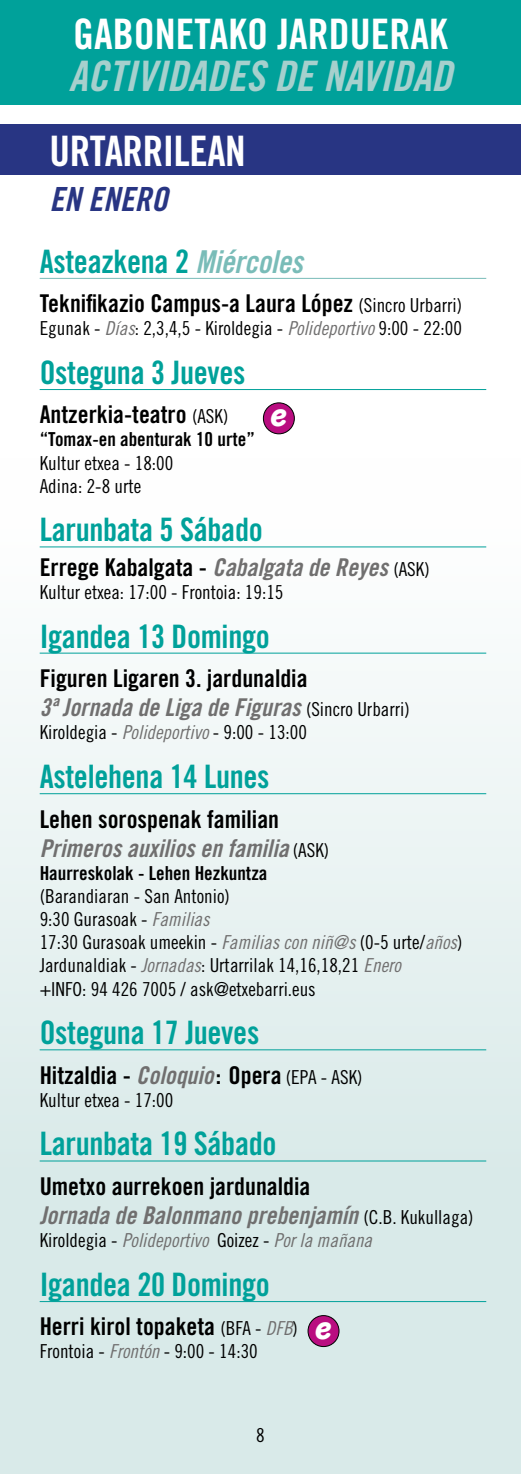
<style>
.page{position:relative;width:521px;height:1474px;background:#fff}
.page>*{position:absolute;margin:0;border:0;box-sizing:border-box;transform-origin:0 0}
.t1{font:42px "Trade Gothic Bold Cond Twenty";color:#fff}
.t2{font:42px "Trade Gothic Bold Cond Twenty Obl";color:#a6d0cd}
.t3{font:33.25px "Trade Gothic Bold Cond Twenty Obl";color:#283583}
.t4{font:italic 700 32.73px "Am Typewriter ITC";color:#fff}
.t5{font:32.38px "Trade Gothic Bold Cond Twenty";letter-spacing:-.01em;color:#00a19a}
.t6{font:24.5px "Trade Gothic Bold Cond Twenty";color:#000}
.t7{font:24.5px "Trade Gothic Bold Cond Twenty Obl";color:#706f6f}
.t8{font:19.25px/23.1px "Trade Gothic Cond Eighteen";color:#000}
.t9{font:19.25px "Trade Gothic Bold Cond Twenty";color:#000}
.t10{font:19.25px "Trade Gothic Cond Eighteen Obl";color:#706f6f}
.s1{font-family:"Trade Gothic Bold Cond Twenty Obl";font-size:31.5px;color:#79bcb8}
.s2{font-family:"Trade Gothic Cond Eighteen";font-size:19.25px}
.s3{font-family:"Trade Gothic Cond Eighteen Obl";color:#706f6f}
.s4{font-family:"Trade Gothic Bold Cond Twenty Obl";color:#706f6f}
.s5{font-family:"Trade Gothic Cond Eighteen";font-size:19.25px;color:#000}
.s6{font-family:"Trade Gothic Cond Eighteen";color:#000}
.s7{font-family:"Trade Gothic Cond Eighteen Obl";font-size:19.25px;color:#706f6f}
</style>
<div class="page">
<div style="left:0;top:458px;width:521px;height:1015px;background:linear-gradient(to bottom,#fdfefe,#d0e5e4)"></div>
<div style="left:0;top:124px;width:521px;height:51px;background:#283583"></div>
<div style="left:0;top:0;width:521px;height:104px;background:#00a19a"></div>
<hr style="left:40px;top:278px;width:446px;height:1px;background:#79bcb8">
<hr style="left:40px;top:389px;width:446px;height:1px;background:#00a19a">
<hr style="left:40px;top:546px;width:446px;height:1px;background:#00a19a">
<hr style="left:40px;top:652px;width:446px;height:1px;background:#00a19a">
<hr style="left:40px;top:793px;width:446px;height:1px;background:#00a19a">
<hr style="left:40px;top:1049px;width:446px;height:1px;background:#00a19a">
<hr style="left:40px;top:1160px;width:446px;height:1px;background:#00a19a">
<hr style="left:40px;top:1301px;width:446px;height:1px;background:#00a19a">
<div style="left:263px;top:403px;width:31px;height:31px;background:#b90d80;border-radius:50%"></div>
<div style="left:263px;top:402px;width:32px;height:32px;border:1px solid #000;border-radius:50%"></div>
<div style="left:308px;top:1315px;width:31px;height:31px;background:#b90d80;border-radius:50%"></div>
<div style="left:308px;top:1315px;width:31px;height:31px;border:1px solid #000;border-radius:50%"></div>
<h1 class="t1" style="left:73px;top:9px;width:376px">GABONETAKO JARDUERAK</h1>
<h1 class="t2" style="left:69px;top:51px;width:385px">ACTIVIDADES DE NAVIDAD</h1>
<h1 class="t1" style="left:49px;top:126px;width:198px">URTARRILEAN</h1>
<h2 class="t3" style="left:49px;top:179px;width:120px">EN ENERO</h2>
<h3 class="t5" style="left:40px;top:242px;width:265px">Asteazkena 2 <span class="s1">Miércoles</span></h3>
<p class="t6" style="left:40px;top:288px;width:424px">Teknifikazio Campus-a Laura López <span class="s2">(Sincro Urbarri)</span></p>
<p class="t8" style="left:40px;top:317px;width:424px">Egunak - <span class="s3">Días</span>: 2,3,4,5 - Kiroldegia - <span class="s3">Polideportivo</span> 9:00 - 22:00</p>
<h3 class="t5" style="left:40px;top:353px;width:207px">Osteguna 3 Jueves</h3>
<p class="t6" style="left:40px;top:400px;width:190px">Antzerkia-teatro <span class="s2">(ASK)</span></p>
<p class="t9" style="left:40px;top:428px;width:217px">“Tomax-en abenturak 10 urte”</p>
<p class="t8" style="left:40px;top:451px;width:135px">Kultur etxea - 18:00<br>Adina: 2-8 urte</p>
<h3 class="t5" style="left:40px;top:510px;width:225px">Larunbata 5 Sábado</h3>
<p class="t6" style="left:40px;top:552px;width:391px">Errege Kabalgata - <span class="s4">Cabalgata de Reyes</span> <span class="s2">(ASK)</span></p>
<p class="t8" style="left:40px;top:580px;width:245px">Kultur etxea: 17:00 - Frontoia: 19:15</p>
<h3 class="t5" style="left:40px;top:616px;width:232px">Igandea 13 Domingo</h3>
<p class="t6" style="left:40px;top:663px;width:269px">Figuren Ligaren 3. jardunaldia</p>
<p class="t7" style="left:40px;top:692px;width:371px">3ª Jornada de Liga de Figuras <span class="s5">(Sincro Urbarri)</span></p>
<p class="t8" style="left:40px;top:720px;width:269px">Kiroldegia - <span class="s3">Polideportivo</span> - 9:00 - 13:00</p>
<h3 class="t5" style="left:40px;top:757px;width:231px">Astelehena 14 Lunes</h3>
<p class="t6" style="left:40px;top:804px;width:241px">Lehen sorospenak familian</p>
<p class="t7" style="left:40px;top:833px;width:291px">Primeros auxilios en familia <span class="s5">(ASK)</span></p>
<p class="t9" style="left:40px;top:861px;width:229px">Haurreskolak - Lehen Hezkuntza</p>
<p class="t8" style="left:40px;top:884px;width:424px">(Barandiaran - San Antonio)<br>9:30 Gurasoak - <span class="s3">Familias<br></span>17:30 Gurasoak umeekin - <span class="s3">Familias con niñ@s</span> (0-5 urte/<span class="s3">años</span>)<br>Jardunaldiak - <span class="s3">Jornadas</span>: Urtarrilak 14,16,18,21 <span class="s3">Enero<br></span>+INFO: 94 426 7005 / ask@etxebarri.eus</p>
<h3 class="t5" style="left:40px;top:1013px;width:221px">Osteguna 17 Jueves</h3>
<p class="t6" style="left:40px;top:1060px;width:324px">Hitzaldia - <span class="s4">Coloquio</span>: Opera <span class="s2">(EPA - ASK)</span></p>
<p class="t8" style="left:40px;top:1088px;width:135px">Kultur etxea - 17:00</p>
<h3 class="t5" style="left:40px;top:1124px;width:238px">Larunbata 19 Sábado</h3>
<p class="t6" style="left:40px;top:1171px;width:272px">Umetxo aurrekoen jardunaldia</p>
<p class="t7" style="left:40px;top:1200px;width:435px">Jornada de Balonmano prebenjamín <span class="s5">(C.B. Kukullaga)</span></p>
<p class="t10" style="left:40px;top:1228px;width:334px"><span class="s6">Kiroldegia -</span> Polideportivo <span class="s6">Goizez -</span> Por la mañana</p>
<h3 class="t5" style="left:40px;top:1264px;width:232px">Igandea 20 Domingo</h3>
<p class="t6" style="left:40px;top:1311px;width:260px">Herri kirol topaketa <span class="s2">(BFA -</span> <span class="s7">DFB</span><span class="s2">)</span></p>
<p class="t8" style="left:40px;top:1339px;width:220px">Frontoia - <span class="s3">Frontón</span> - 9:00 - 14:30</p>
<h3 class="t4" style="left:270px;top:395px;width:18px">e</h3>
<h3 class="t4" style="left:315px;top:1307px;width:18px">e</h3>
<p class="t8" style="left:256px;top:1423px;width:10px">8</p>
</div>
